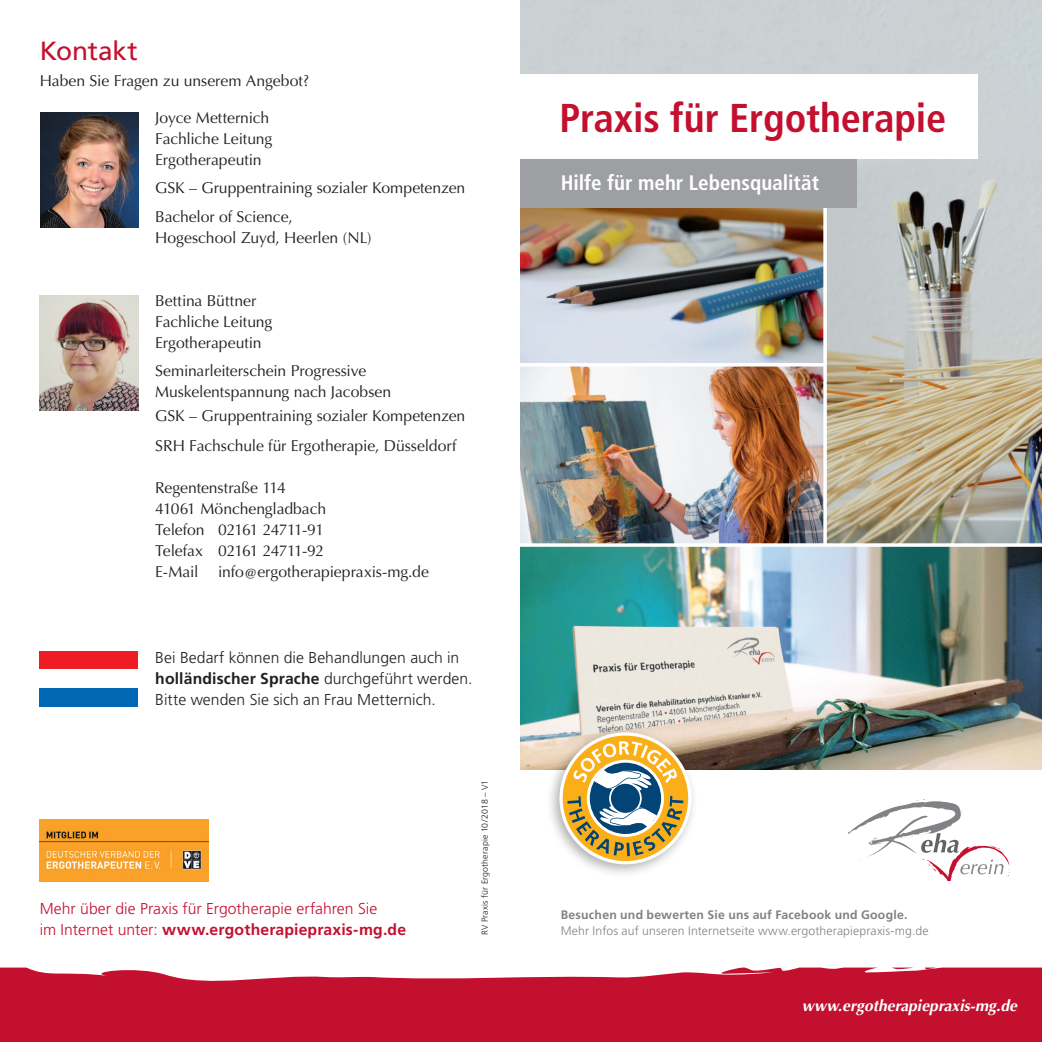
<style>
.page{position:relative;width:1042px;height:1042px;background:#fff}
.page>*{position:absolute;margin:0;border:0;box-sizing:border-box;transform-origin:0 0}
.t1{font:700 condensed 40.25px "Frutiger";letter-spacing:-.005em;color:#c3102f}
.t2{font:26.25px "Frutiger";letter-spacing:-.005em;color:#c3102f}
.t3{font:700 condensed 21px "Frutiger";color:#fff}
.t4{font:15.75px/21px "Optima";letter-spacing:-.005em;color:#231f20}
.t5{font:300 15.75px/21px "Frutiger";color:#231f20}
.t6{font:300 15.75px/21px "Frutiger";letter-spacing:.005em;color:#c3102f}
.t7{font:italic 700 15.75px "Optima";color:#fff}
.t8{font:300 12.25px "Frutiger";letter-spacing:.01em;color:#808285}
.t9{font:700 12.25px "Frutiger";letter-spacing:.02em;color:#808285}
.t10{font:300 8.75px "Frutiger";letter-spacing:.02em;color:#231f20}
.s1{font-weight:700}
</style>
<div class="page">
<img style="left:520px;top:0;width:522px;height:769px">
<svg style="left:823px;top:208px;width:4px;height:335px"></svg>
<svg style="left:520px;top:543px;width:522px;height:4px"></svg>
<hr style="left:518px;top:363px;width:308px;height:3px;background:#fff">
<img style="left:40px;top:112px;width:98px;height:116px">
<svg style="left:848px;top:799px;width:162px;height:82px"></svg>
<img style="left:40px;top:295px;width:98px;height:116px">
<div style="left:545px;top:725px;width:153px;height:153px;background:#231f20;opacity:.35"></div>
<svg style="left:559px;top:732px;width:132px;height:132px"></svg>
<svg style="left:563px;top:735px;width:125px;height:126px"></svg>
<div style="left:520px;top:158px;width:337px;height:50px;background:#9d9fa2"></div>
<div style="left:518px;top:74px;width:459px;height:85px;background:#fff"></div>
<img style="left:40px;top:820px;width:169px;height:62px">
<div style="left:40px;top:651px;width:98px;height:18px;background:#ee1d23"></div>
<div style="left:40px;top:688px;width:98px;height:18px;background:#0166b3"></div>
<svg style="left:0;top:967px;width:1042px;height:75px;fill:#c3102f"></svg>
<h2 class="t2" style="left:40px;top:36px;width:100px">Kontakt</h2>
<p class="t4" style="left:40px;top:70px;width:271px">Haben Sie Fragen zu unserem Angebot?</p>
<p class="t4" style="left:155px;top:107px;width:119px">Joyce Metternich<br>Fachliche Leitung<br>Ergotherapeutin</p>
<p class="t4" style="left:155px;top:174px;width:312px;line-height:28.5px">GSK – Gruppentraining sozialer Kompetenzen<br>Bachelor of Science,</p>
<p class="t4" style="left:155px;top:227px;width:218px">Hogeschool Zuyd, Heerlen (NL)</p>
<p class="t4" style="left:155px;top:290px;width:119px">Bettina Büttner<br>Fachliche Leitung<br>Ergotherapeutin</p>
<p class="t4" style="left:155px;top:360px;width:237px">Seminarleiterschein Progressive<br>Muskelentspannung nach Jacobsen</p>
<p class="t4" style="left:155px;top:400px;width:312px;line-height:31px">GSK – Gruppentraining sozialer Kompetenzen<br>SRH Fachschule für Ergotherapie, Düsseldorf</p>
<p class="t4" style="left:155px;top:478px;width:172px">Regentenstraße 114<br>41061 Mönchengladbach<br>Telefon 02161 24711-91<br>Telefax 02161 24711-92<br>E-Mail</p>
<p class="t4" style="left:218px;top:562px;width:212px">info@ergotherapiepraxis-mg.de</p>
<p class="t5" style="left:155px;top:647px;width:319px">Bei Bedarf können die Behandlungen auch in <span class="s1">holländischer Sprache</span> durchgeführt werden.<br>Bitte wenden Sie sich an Frau Metternich.</p>
<p class="t6" style="left:40px;top:898px;width:368px">Mehr über die Praxis für Ergotherapie erfahren Sie<br>im Internet unter: <span class="s1">www.ergotherapiepraxis-mg.de</span></p>
<p class="t10" style="left:480px;top:935px;width:157px;rotate:-90deg">RV Praxis für Ergotherapie 10/2018 – V1</p>
<h1 class="t1" style="left:559px;top:94px;width:388px">Praxis für Ergotherapie</h1>
<h3 class="t3" style="left:561px;top:171px;width:260px">Hilfe für mehr Lebensqualität</h3>
<p class="t9" style="left:561px;top:907px;width:348px">Besuchen und bewerten Sie uns auf Facebook und Google.</p>
<p class="t8" style="left:561px;top:923px;width:369px">Mehr Infos auf unseren Internetseite www.ergotherapiepraxis-mg.de</p>
<p class="t7" style="left:802px;top:997px;width:217px">www.ergotherapiepraxis-mg.de</p>
</div>
